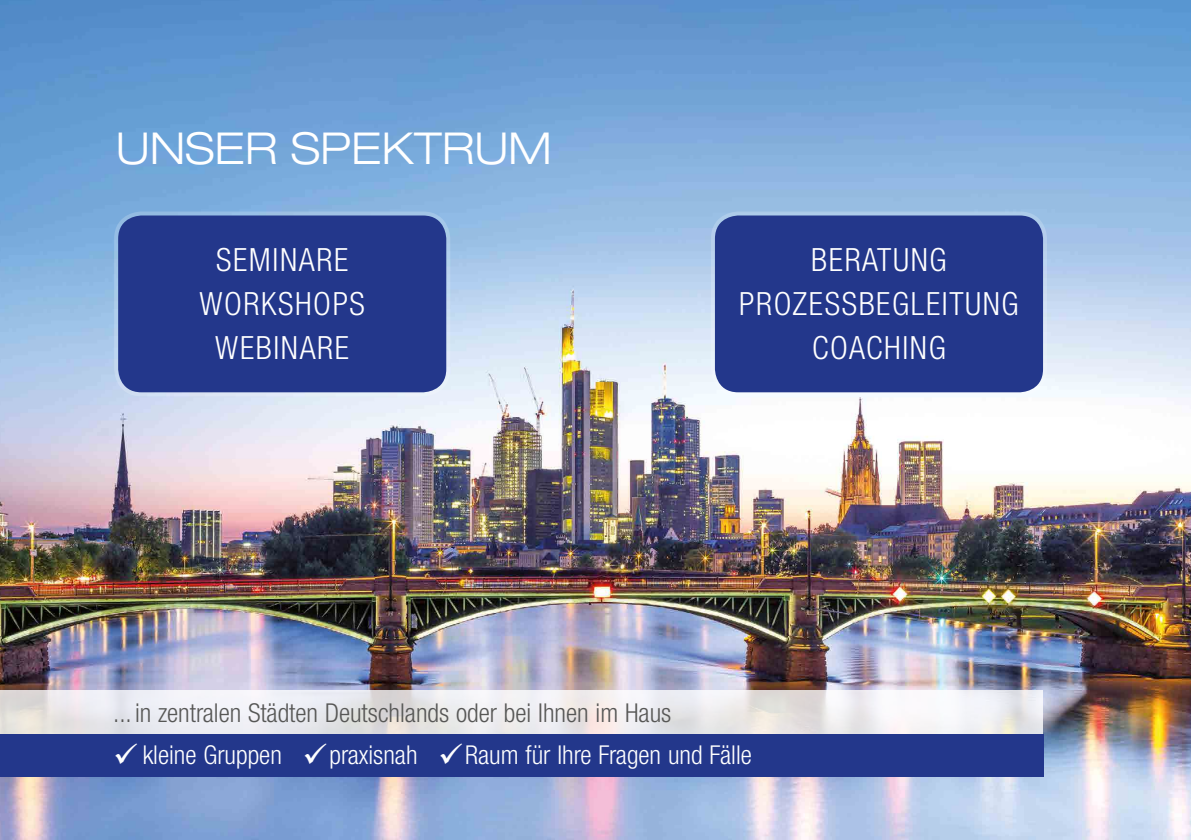
<style>
.page{position:relative;width:1191px;height:840px;background:#fff}
.page>*{position:absolute;margin:0;border:0;box-sizing:border-box;transform-origin:0 0}
.t1{font:300 expanded 44px "Helvetica Neue LTW1 G";color:#fff}
.t2{font:300 condensed 32px/44px "Helvetica Neue LTW1 G";letter-spacing:.05em;color:#fff;text-align:center}
.t3{font:300 condensed 26px "Helvetica Neue LTW1 G";color:#575756}
.t4{font:300 condensed 26px "Helvetica Neue LTW1 G";color:#fff}
</style>
<div class="page">
<img style="left:0;top:0;width:1191px;height:839px">
<div style="left:711px;top:211px;width:336px;height:185px;border:8px solid #fff;border-radius:23px"></div>
<div style="left:114px;top:211px;width:336px;height:185px;border:8px solid #fff;border-radius:23px"></div>
<svg style="left:0;top:690px;width:1043px;height:43px;fill:#edecf0"></svg>
<div style="left:0;top:733px;width:1043px;height:43px;background:#23378b"></div>
<div style="left:715px;top:215px;width:328px;height:177px;background:#23378b;border-radius:23px"></div>
<div style="left:118px;top:215px;width:328px;height:177px;background:#23378b;border-radius:23px"></div>
<h1 class="t1" style="left:116px;top:121px;width:437px">UNSER SPEKTRUM</h1>
<p class="t2" style="left:199px;top:238px;width:167px">SEMINARE<br>WORKSHOPS<br>WEBINARE</p>
<p class="t2" style="left:739px;top:238px;width:281px">BERATUNG<br>PROZESSBEGLEITUNG<br>COACHING</p>
<p class="t3" style="left:113px;top:697px;width:559px">... in zentralen Städten Deutschlands oder bei Ihnen im Haus</p>
<p class="t4" style="left:113px;top:739px;width:640px">✓ kleine Gruppen ✓ praxisnah ✓ Raum für Ihre Fragen und Fälle</p>
</div>
